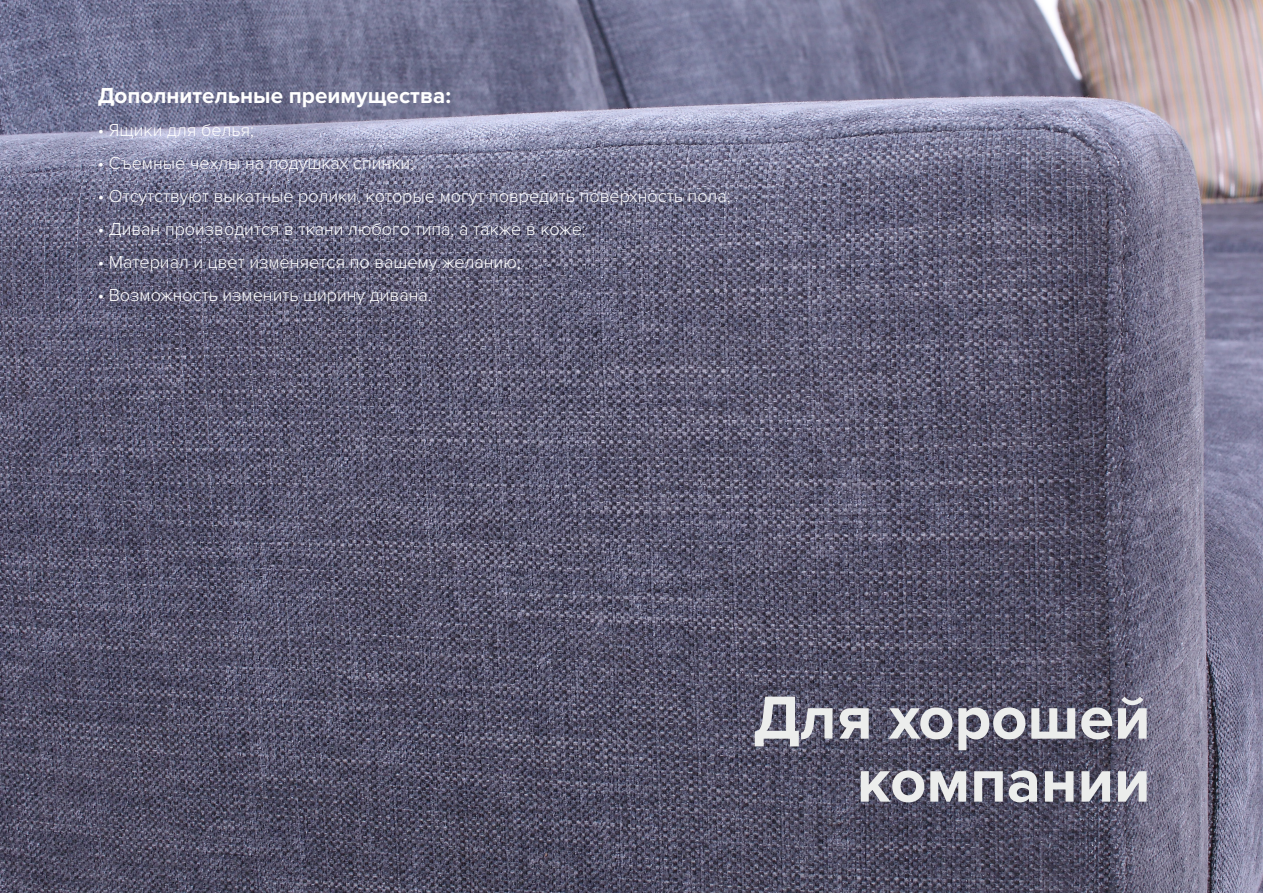
<style>
.page{position:relative;width:1263px;height:893px;background:#fff}
.page>*{position:absolute;margin:0;border:0;box-sizing:border-box;transform-origin:0 0}
.t1{font:700 63px "Proxima Nova";color:#ecedec}
.t2{font:700 22.5px "Proxima Nova";color:#fff}
.t3{font:300 18px "Proxima Nova";color:#fff}
</style>
<div class="page">
<img style="left:0;top:0;width:1263px;height:893px">
<p class="t2" style="left:98px;top:82px;width:355px">Дополнительные преимущества:</p>
<p class="t3" style="left:98px;top:119px;width:158px">• Ящики для белья;</p>
<p class="t3" style="left:98px;top:152px;width:318px">• Съемные чехлы на подушках спинки;</p>
<p class="t3" style="left:98px;top:185px;width:634px">• Отсутствуют выкатные ролики, которые могут повредить поверхность пола;</p>
<p class="t3" style="left:98px;top:218px;width:489px">• Диван производится в ткани любого типа, а также в коже;</p>
<p class="t3" style="left:98px;top:251px;width:424px">• Материал и цвет изменяется по вашему желанию;</p>
<p class="t3" style="left:98px;top:284px;width:335px">• Возможность изменить ширину дивана.</p>
<p class="t1" style="left:753px;top:681px;width:399px">Для хорошей</p>
<p class="t1" style="left:857px;top:744px;width:295px">компании</p>
</div>
